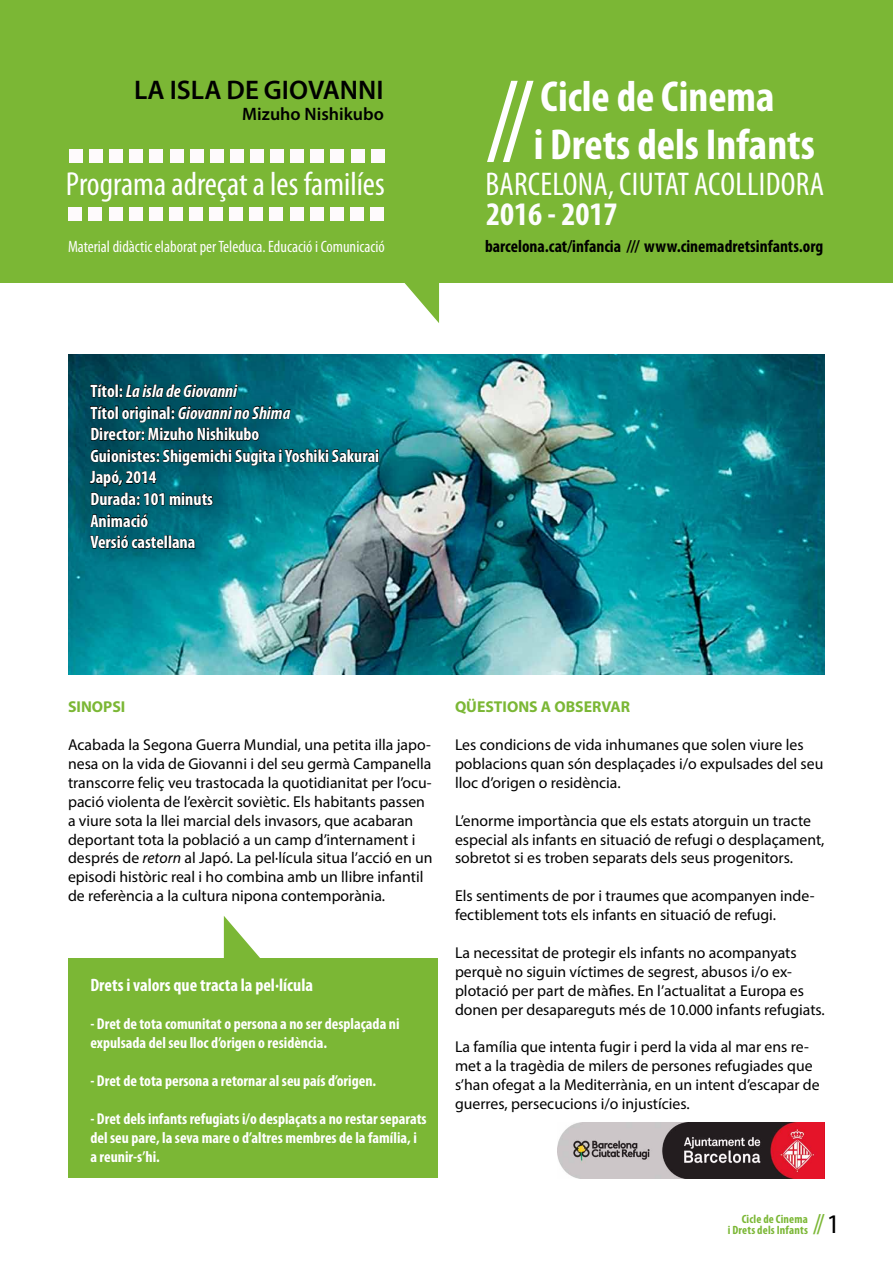
<style>
.page{position:relative;width:893px;height:1263px;background:#fff}
.page>*{position:absolute;margin:0;border:0;box-sizing:border-box;transform-origin:0 0}
.t1{font:condensed 112.5px "Myriad Pro";color:#fff}
.t2{font:700 condensed 43.5px "Myriad Pro";color:#fff}
.t3{font:condensed 33.45px "Myriad Pro";color:#fff}
.t4{font:condensed 33px "Myriad Pro";letter-spacing:.01em;color:#fff}
.t5{font:700 condensed 33px "Myriad Pro";color:#fdfdfd}
.t6{font:28.5px "Minion Pro";color:#7bb735}
.t7{font:600 27px "Myriad Pro";color:#000}
.t8{font:700 condensed 18px/21.6px "Myriad Pro";color:#fff}
.t9{font:600 18px "Myriad Pro";color:#000}
.t10{font:700 condensed 17.4px "Myriad Pro";color:#000}
.t11{font:condensed 16.5px "Myriad Pro";color:#fdfdfd}
.t12{font:15.75px/18.9px "Myriad Pro";color:#000}
.t13{font:700 condensed 15.75px/18.9px "Myriad Pro";color:#fff}
.t14{font:700 15.75px "Myriad Pro";color:#7bb735}
.t15{font:700 condensed 12px/10.5px "Myriad Pro";letter-spacing:.015em;color:#7bb735;text-align:right}
.s1{font-style:italic}
.s2{font-family:"Myriad Pro";font-size:27px;color:#000}
</style>
<div class="page">
<div style="left:0;top:0;width:893px;height:283px;background:#7bb735"></div>
<svg style="left:404px;top:283px;width:35px;height:40px"></svg>
<div style="left:68px;top:207px;width:14px;height:14px;background:#fefafc"></div>
<div style="left:89px;top:207px;width:13px;height:14px;background:#fefafc"></div>
<div style="left:109px;top:207px;width:13px;height:14px;background:#fefafc"></div>
<div style="left:129px;top:207px;width:14px;height:14px;background:#fefafc"></div>
<div style="left:149px;top:207px;width:14px;height:14px;background:#fefafc"></div>
<div style="left:169px;top:207px;width:14px;height:14px;background:#fefafc"></div>
<div style="left:189px;top:207px;width:14px;height:14px;background:#fefafc"></div>
<div style="left:209px;top:207px;width:14px;height:14px;background:#fefafc"></div>
<div style="left:229px;top:207px;width:14px;height:14px;background:#fefafc"></div>
<div style="left:249px;top:207px;width:14px;height:14px;background:#fefafc"></div>
<div style="left:269px;top:207px;width:14px;height:14px;background:#fefafc"></div>
<div style="left:290px;top:207px;width:13px;height:14px;background:#fefafc"></div>
<div style="left:310px;top:207px;width:13px;height:14px;background:#fefafc"></div>
<div style="left:330px;top:207px;width:14px;height:14px;background:#fefafc"></div>
<div style="left:350px;top:207px;width:14px;height:14px;background:#fefafc"></div>
<div style="left:370px;top:207px;width:14px;height:14px;background:#fefafc"></div>
<img style="left:68px;top:355px;width:757px;height:319px">
<div style="left:68px;top:959px;width:370px;height:219px;background:#7bb735"></div>
<svg style="left:224px;top:916px;width:51px;height:43px"></svg>
<div style="left:69px;top:149px;width:14px;height:14px;background:#fefafc"></div>
<div style="left:89px;top:149px;width:14px;height:14px;background:#fefafc"></div>
<div style="left:109px;top:149px;width:14px;height:14px;background:#fefafc"></div>
<div style="left:129px;top:149px;width:14px;height:14px;background:#fefafc"></div>
<div style="left:150px;top:149px;width:13px;height:14px;background:#fefafc"></div>
<div style="left:170px;top:149px;width:13px;height:14px;background:#fefafc"></div>
<div style="left:190px;top:149px;width:14px;height:14px;background:#fefafc"></div>
<div style="left:210px;top:149px;width:14px;height:14px;background:#fefafc"></div>
<div style="left:230px;top:149px;width:14px;height:14px;background:#fefafc"></div>
<div style="left:250px;top:149px;width:14px;height:14px;background:#fefafc"></div>
<div style="left:270px;top:149px;width:14px;height:14px;background:#fefafc"></div>
<div style="left:290px;top:149px;width:14px;height:14px;background:#fefafc"></div>
<div style="left:310px;top:149px;width:14px;height:14px;background:#fefafc"></div>
<div style="left:330px;top:149px;width:14px;height:14px;background:#fefafc"></div>
<div style="left:351px;top:149px;width:13px;height:14px;background:#fefafc"></div>
<div style="left:371px;top:149px;width:13px;height:14px;background:#fefafc"></div>
<div style="left:76px;top:369px;width:324px;height:201px;background:#000;opacity:.4"></div>
<svg style="left:89px;top:383px;width:290px;height:176px;background:#086371"></svg>
<img style="left:558px;top:1123px;width:267px;height:55px">
<h3 class="t7" style="left:134px;top:72px;width:251px">LA ISLA DE GIOVANNI</h3>
<p class="t9" style="left:242px;top:103px;width:143px">MIZUHO NISHIKUBO</p>
<h1 class="t1" style="left:486px;top:52px;width:49px">//</h1>
<h2 class="t2" style="left:541px;top:69px;width:235px">Cicle de Cinema</h2>
<h2 class="t2" style="left:534px;top:117px;width:283px">i Drets dels Infants</h2>
<h3 class="t3" style="left:66px;top:164px;width:320px">Programa adreçat a les familíes</h3>
<h3 class="t4" style="left:485px;top:164px;width:340px">Barcelona, ciutat acollidora</h3>
<p class="t11" style="left:68px;top:237px;width:318px">Material didàctic elaborat per Teleduca. Educació i Comunicació</p>
<h3 class="t5" style="left:486px;top:194px;width:133px">2016 - 2017</h3>
<p class="t10" style="left:485px;top:235px;width:340px">barcelona.cat/infancia /// www.cinemadretsinfants.org</p>
<p class="t8" style="left:90px;top:380px;width:290px">Títol: <span class="s1">La isla de Giovanni<br></span>Títol original: <span class="s1">Giovanni no Shima<br></span>Director: Mizuho Nishikubo<br>Guionistes: Shigemichi Sugita i Yoshiki Sakurai<br>Japó, 2014<br>Durada: 101 minuts<br>Animació<br>Versió castellana</p>
<p class="t14" style="left:68px;top:697px;width:59px">SINOPSI</p>
<p class="t12" style="left:68px;top:735px;width:366px">Acabada la Segona Guerra Mundial, una petita illa japo&shy;nesa on la vida de Giovanni i del seu germà Campanella transcorre feliç veu trastocada la quotidianitat per l’ocu&shy;pació violenta de l’exèrcit soviètic. Els habitants passen a viure sota la llei marcial dels invasors, que acabaran deportant tota la població a un camp d’internament i després de <span class="s1">retorn</span> al Japó. La pel·lícula situa l’acció en un episodi històric real i ho combina amb un llibre infantil de referència a la cultura nipona contemporània.</p>
<p class="t8" style="left:90px;top:974px;width:224px">Drets i valors que tracta la pel·lícula</p>
<p class="t13" style="left:90px;top:1014px;width:311px">- Dret de tota comunitat o persona a no ser desplaçada ni expulsada del seu lloc d’origen o residència.</p>
<p class="t13" style="left:90px;top:1071px;width:287px">- Dret de tota persona a retornar al seu país d’origen.</p>
<p class="t13" style="left:90px;top:1109px;width:338px">- Dret dels infants refugiats i/o desplaçats a no restar separats del seu pare, la seva mare o d’altres membres de la família, i a reunir-s’hi.</p>
<p class="t14" style="left:455px;top:697px;width:177px">QÜESTIONS A OBSERVAR</p>
<p class="t12" style="left:455px;top:735px;width:370px">Les condicions de vida inhumanes que solen viure les poblacions quan són desplaçades i/o expulsades del seu lloc d’origen o residència.</p>
<p class="t12" style="left:455px;top:811px;width:371px">L’enorme importància que els estats atorguin un tracte especial als infants en situació de refugi o desplaçament, sobretot si es troben separats dels seus progenitors.</p>
<p class="t12" style="left:455px;top:886px;width:361px">Els sentiments de por i traumes que acompanyen inde&shy;fectiblement tots els infants en situació de refugi.</p>
<p class="t12" style="left:455px;top:943px;width:371px">La necessitat de protegir els infants no acompanyats perquè no siguin víctimes de segrest, abusos i/o ex&shy;plotació per part de màfies. En l’actualitat a Europa es donen per desapareguts més de 10.000 infants refugiats.</p>
<p class="t12" style="left:455px;top:1037px;width:366px">La família que intenta fugir i perd la vida al mar ens re&shy;met a la tragèdia de milers de persones refugiades que s’han ofegat a la Mediterrània, en un intent d’escapar de guerres, persecucions i/o injustícies.</p>
<h3 class="t6" style="left:812px;top:1204px;width:29px">//<span class="s2">1</span></h3>
<p class="t15" style="left:728px;top:1213px;width:82px">Cicle de Cinema<br>i Drets dels Infants</p>
</div>
